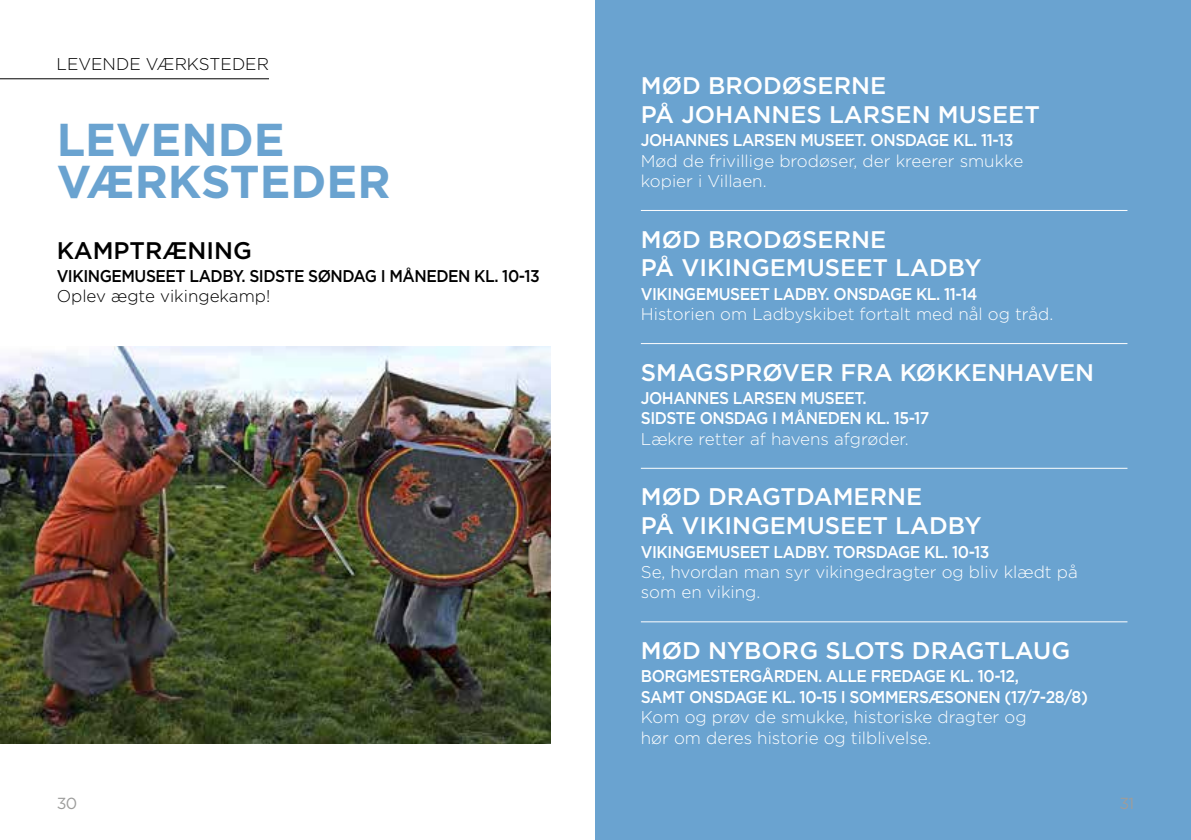
<style>
.page{position:relative;width:1191px;height:840px;background:#fff}
.page>*{position:absolute;margin:0;border:0;box-sizing:border-box;transform-origin:0 0}
.t1{font:700 46px/42px "Gotham";color:#6aa3d0}
.t2{font:500 24px/28.8px "Gotham";color:#fff}
.t3{font:500 24px "Gotham";color:#000}
.t4{font:300 17px/20.4px "Gotham";color:#fff}
.t5{font:500 17px/20.4px "Gotham";letter-spacing:-.03em;color:#fff;scale:.92 1}
.t6{font:500 17px "Gotham";letter-spacing:-.03em;color:#000;scale:.92 1}
.t7{font:300 17px "Gotham";color:#000}
.t8{font:16px "Gotham";color:#9d9d9c}
</style>
<div class="page">
<hr style="left:0;top:78px;width:269px;height:1px;background:#000">
<div style="left:595px;top:0;width:596px;height:839px;background:#6aa3d0"></div>
<hr style="left:641px;top:210px;width:486px;height:1px;background:#fff">
<hr style="left:641px;top:343px;width:486px;height:1px;background:#fff">
<hr style="left:641px;top:467px;width:486px;height:1px;background:#fff">
<hr style="left:641px;top:621px;width:486px;height:1px;background:#fff">
<img style="left:0;top:346px;width:550px;height:397px">
<p class="t7" style="left:57px;top:54px;width:214px">LEVENDE VÆRKSTEDER</p>
<h1 class="t1" style="left:57px;top:118px;width:335px">LEVENDE<br>VÆRKSTEDER</h1>
<h2 class="t3" style="left:57px;top:234px;width:197px">KAMPTRÆNING</h2>
<p class="t6" style="left:57px;top:264px;width:526px">VIKINGEMUSEET LADBY. SIDSTE SØNDAG I MÅNEDEN KL. 10-13</p>
<p class="t7" style="left:57px;top:285px;width:215px">Oplev ægte vikingekamp!</p>
<h2 class="t2" style="left:641px;top:71px;width:400px">MØD BRODØSERNE<br>PÅ JOHANNES LARSEN MUSEET</h2>
<p class="t5" style="left:641px;top:130px;width:406px">JOHANNES LARSEN MUSEET. ONSDAGE KL. 11-13</p>
<p class="t4" style="left:641px;top:150px;width:384px">Mød de frivillige brodøser, der kreerer smukke kopier i Villaen.</p>
<h2 class="t2" style="left:641px;top:224px;width:342px">MØD BRODØSERNE<br>PÅ VIKINGEMUSEET LADBY</h2>
<p class="t5" style="left:641px;top:283px;width:367px">VIKINGEMUSEET LADBY. ONSDAGE KL. 11-14</p>
<p class="t4" style="left:641px;top:303px;width:414px">Historien om Ladbyskibet fortalt med nål og tråd.</p>
<h2 class="t2" style="left:641px;top:357px;width:455px">SMAGSPRØVER FRA KØKKENHAVEN</h2>
<p class="t5" style="left:641px;top:387px;width:315px">JOHANNES LARSEN MUSEET.<br>SIDSTE ONSDAG I MÅNEDEN KL. 15-17</p>
<p class="t4" style="left:641px;top:428px;width:269px">Lækre retter af havens afgrøder.</p>
<h2 class="t2" style="left:641px;top:482px;width:342px">MØD DRAGTDAMERNE<br>PÅ VIKINGEMUSEET LADBY</h2>
<p class="t5" style="left:641px;top:540px;width:380px">VIKINGEMUSEET LADBY. TORSDAGE KL. 10-13</p>
<p class="t4" style="left:641px;top:561px;width:438px">Se, hvordan man syr vikingedragter og bliv klædt på som en viking.</p>
<h2 class="t2" style="left:641px;top:635px;width:431px">MØD NYBORG SLOTS DRAGTLAUG</h2>
<p class="t5" style="left:641px;top:665px;width:487px">BORGMESTERGÅRDEN. ALLE FREDAGE KL. 10-12,<br>SAMT ONSDAGE KL. 10-15 I SOMMERSÆSONEN (17/7-28/8)</p>
<p class="t4" style="left:641px;top:706px;width:387px">Kom og prøv de smukke, historiske dragter og hør om deres historie og tilblivelse.</p>
<p class="t8" style="left:57px;top:792px;width:22px">30</p>
<p class="t8" style="left:1119px;top:792px;width:16px">31</p>
</div>
